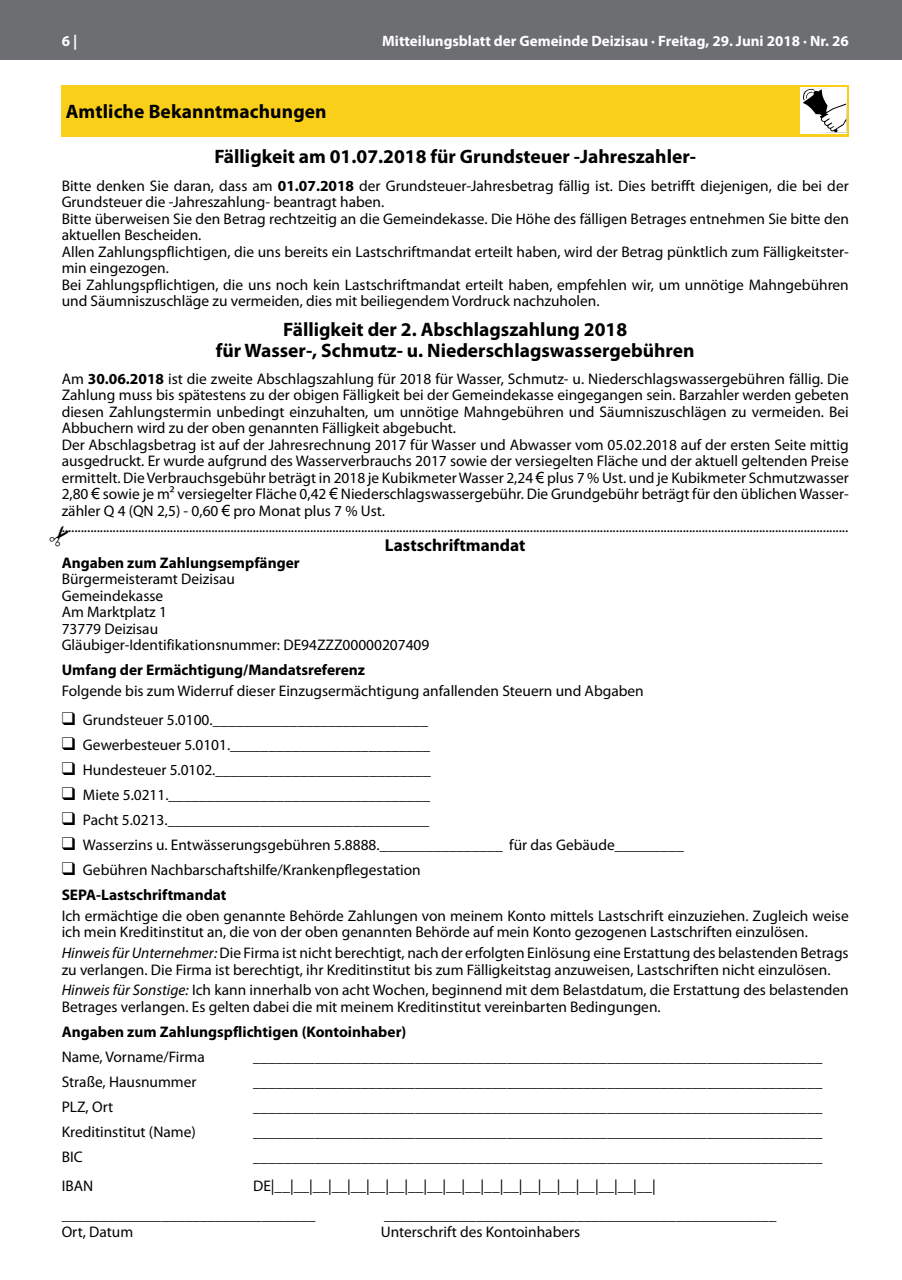
<style>
.page{position:relative;width:902px;height:1280px;background:#fff}
.page>*{position:absolute;margin:0;border:0;box-sizing:border-box;transform-origin:0 0}
.t1{font:700 19.5px/21px "Myriad Pro";color:#000;text-align:center}
.t2{font:700 17.25px "Myriad Pro";color:#000}
.t3{font:15.3px/16.5px "Myriad Pro";color:#000}
.t4{font:700 15.3px "Myriad Pro";color:#000}
.t5{font:700 15px "Myriad Pro";color:#fff}
.s1{font-weight:700}
.s2{font-family:"Arial"}
.s3{font-style:italic}
</style>
<div class="page">
<div style="left:0;top:0;width:901px;height:60px;background:#6d6e71"></div>
<div style="left:62px;top:85px;width:786px;height:51px;background:#facf1a"></div>
<svg style="left:800px;top:87px;width:46px;height:47px"></svg>
<svg style="left:800px;top:88px;width:46px;height:45px;background:#c5c5c5"></svg>
<p class="t5" style="left:62px;top:31px;width:17px">6 |</p>
<p class="t5" style="left:382px;top:31px;width:468px">Mitteilungsblatt der Gemeinde Deizisau · Freitag, 29. Juni 2018 · Nr. 26</p>
<p class="t1" style="left:66px;top:101px;width:262px">Amtliche Bekanntmachungen</p>
<p class="t1" style="left:214px;top:146px;width:483px">Fälligkeit am 01.07.2018 für Grundsteuer -Jahreszahler-</p>
<p class="t3" style="left:62px;top:177px;width:788px">Bitte denken Sie daran, dass am <span class="s1">01.07.2018</span> der Grundsteuer-Jahresbetrag fällig ist. Dies betrifft diejenigen, die bei der Grundsteuer die -Jahreszahlung- beantragt haben.<br>Bitte überweisen Sie den Betrag rechtzeitig an die Gemeindekasse. Die Höhe des fälligen Betrages entnehmen Sie bitte den aktuellen Bescheiden.<br>Allen Zahlungspflichtigen, die uns bereits ein Lastschriftmandat erteilt haben, wird der Betrag pünktlich zum Fälligkeitster&shy;min eingezogen.<br>Bei Zahlungspflichtigen, die uns noch kein Lastschriftmandat erteilt haben, empfehlen wir, um unnötige Mahngebühren und Säumniszuschläge zu vermeiden, dies mit beiliegendem Vordruck nachzuholen.</p>
<p class="t1" style="left:216px;top:318px;width:480px">Fälligkeit der 2. Abschlagszahlung 2018<br>für Wasser-, Schmutz- u. Niederschlagswassergebühren</p>
<p class="t3" style="left:62px;top:370px;width:788px">Am <span class="s1">30.06.2018</span> ist die zweite Abschlagszahlung für 2018 für Wasser, Schmutz- u. Niederschlagswassergebühren fällig. Die Zahlung muss bis spätestens zu der obigen Fälligkeit bei der Gemeindekasse eingegangen sein. Barzahler werden gebeten diesen Zahlungstermin unbedingt einzuhalten, um unnötige Mahngebühren und Säumniszuschlägen zu vermeiden. Bei Abbuchern wird zu der oben genannten Fälligkeit abgebucht.<br>Der Abschlagsbetrag ist auf der Jahresrechnung 2017 für Wasser und Abwasser vom 05.02.2018 auf der ersten Seite mittig ausgedruckt. Er wurde aufgrund des Wasserverbrauchs 2017 sowie der versiegelten Fläche und der aktuell geltenden Preise ermittelt. Die Verbrauchsgebühr beträgt in 2018 je Kubikmeter Wasser 2,24 <span class="s2">€</span> plus 7 % Ust. und je Kubikmeter Schmutzwasser 2,80 <span class="s2">€</span> sowie je m² versiegelter Fläche 0,42 <span class="s2">€</span> Niederschlagswassergebühr. Die Grundgebühr beträgt für den üblichen Wasser&shy;zähler Q 4 (QN 2,5) - 0,60 <span class="s2">€</span> pro Monat plus 7 % Ust. .......................................................................................................................................................................................................................................................</p>
<p class="t2" style="left:385px;top:534px;width:142px">Lastschriftmandat</p>
<p class="t4" style="left:62px;top:552px;width:239px">Angaben zum Zahlungsempfänger</p>
<p class="t3" style="left:62px;top:570px;width:369px">Bürgermeisteramt Deizisau<br>Gemeindekasse<br>Am Marktplatz 1<br>73779 Deizisau<br>Gläubiger-Identifikationsnummer: DE94ZZZ00000207409</p>
<p class="t4" style="left:62px;top:660px;width:305px">Umfang der Ermächtigung/Mandatsreferenz</p>
<p class="t3" style="left:62px;top:682px;width:583px">Folgende bis zum Widerruf dieser Einzugsermächtigung anfallenden Steuern und Abgaben</p>
<p class="t3" style="left:62px;top:711px;width:368px">❑ Grundsteuer 5.0100.____________________________</p>
<p class="t3" style="left:62px;top:736px;width:370px">❑ Gewerbesteuer 5.0101.__________________________</p>
<p class="t3" style="left:62px;top:761px;width:370px">❑ Hundesteuer 5.0102.____________________________</p>
<p class="t3" style="left:62px;top:786px;width:370px">❑ Miete 5.0211.__________________________________</p>
<p class="t3" style="left:62px;top:811px;width:369px">❑ Pacht 5.0213.__________________________________</p>
<p class="t3" style="left:62px;top:836px;width:623px">❑ Wasserzins u. Entwässerungsgebühren 5.8888.________________ für das Gebäude_________</p>
<p class="t3" style="left:62px;top:857px;width:360px;line-height:25px">❑ Gebühren Nachbarschaftshilfe/Krankenpflegestation<br><span class="s1">SEPA-Lastschriftmandat</span></p>
<p class="t3" style="left:62px;top:907px;width:788px">Ich ermächtige die oben genannte Behörde Zahlungen von meinem Konto mittels Lastschrift einzuziehen. Zugleich weise ich mein Kreditinstitut an, die von der oben genannten Behörde auf mein Konto gezogenen Lastschriften einzulösen.</p>
<p class="t3" style="left:62px;top:944px;width:788px"><span class="s3">Hinweis für Unternehmer:</span> Die Firma ist nicht berechtigt, nach der erfolgten Einlösung eine Erstattung des belastenden Betrags zu verlangen. Die Firma ist berechtigt, ihr Kreditinstitut bis zum Fälligkeitstag anzuweisen, Lastschriften nicht einzulösen.</p>
<p class="t3" style="left:62px;top:982px;width:788px"><span class="s3">Hinweis für Sonstige:</span> Ich kann innerhalb von acht Wochen, beginnend mit dem Belastdatum, die Erstattung des belastenden<br>Betrages verlangen. Es gelten dabei die mit meinem Kreditinstitut vereinbarten Bedingungen.</p>
<p class="t4" style="left:62px;top:1022px;width:346px">Angaben zum Zahlungspflichtigen (Kontoinhaber)</p>
<p class="t3" style="left:62px;top:1048px;width:145px">Name, Vorname/Firma</p>
<p class="t3" style="left:253px;top:1048px;width:570px">__________________________________________________________________________</p>
<p class="t3" style="left:62px;top:1073px;width:136px">Straße, Hausnummer</p>
<p class="t3" style="left:253px;top:1073px;width:570px">__________________________________________________________________________</p>
<p class="t3" style="left:62px;top:1098px;width:53px">PLZ, Ort</p>
<p class="t3" style="left:253px;top:1098px;width:570px">__________________________________________________________________________</p>
<p class="t3" style="left:62px;top:1123px;width:136px">Kreditinstitut (Name)</p>
<p class="t3" style="left:253px;top:1123px;width:570px">__________________________________________________________________________</p>
<p class="t3" style="left:62px;top:1148px;width:22px">BIC</p>
<p class="t3" style="left:253px;top:1148px;width:570px">__________________________________________________________________________</p>
<p class="t3" style="left:62px;top:1177px;width:33px">IBAN</p>
<p class="t3" style="left:62px;top:1171px;width:595px;line-height:29.2px;text-indent:191px">DE|__|__|__|__|__|__|__|__|__|__|__|__|__|__|__|__|__|__|__|__| _________________________________</p>
<p class="t3" style="left:384px;top:1207px;width:394px">___________________________________________________</p>
<p class="t3" style="left:62px;top:1223px;width:73px">Ort, Datum</p>
<p class="t3" style="left:381px;top:1223px;width:201px">Unterschrift des Kontoinhabers</p>
</div>
